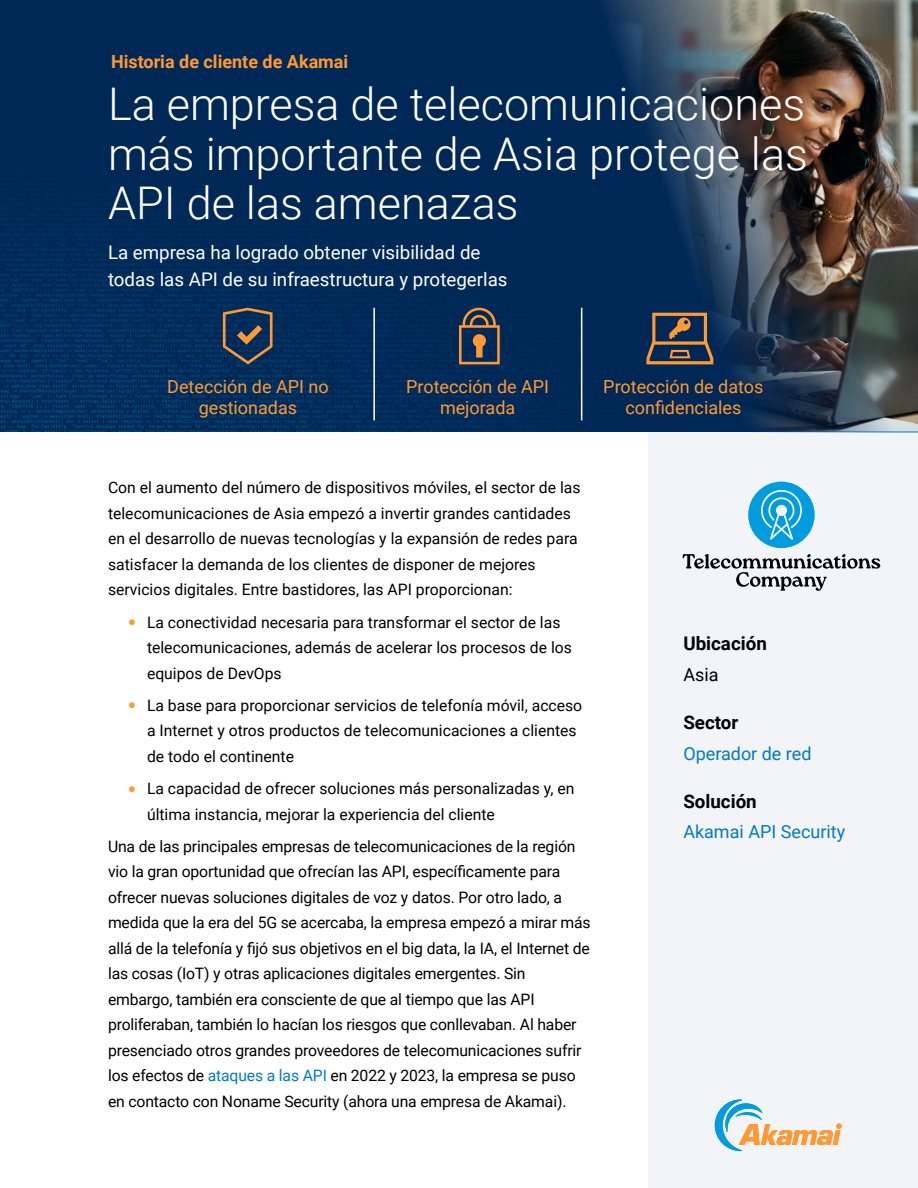
<style>
.page{position:relative;width:918px;height:1188px;background:#fff}
.page>*{position:absolute;margin:0;border:0;box-sizing:border-box;transform-origin:0 0}
.Title_-_Headline{font:300 45px/49.5px "Roboto";color:#fff;text-align:justify}
.Sub-Title_-_Sub-Heading{font:18.75px/27px "Roboto";color:#fff}
.Sidebar_Heading{font:700 18.75px "Roboto";color:#000}
.Feature_-_Benefites_-_Under_Icon{font:18px/21.6px "Roboto";color:#f93;text-align:center}
.Sidebar_Copy{font:18px "Roboto";color:#017ac6}
.Above_Title_-_Headline{font:700 18px "Roboto";color:#f93}
.Sidebar_Copy-2{font:18px "Roboto";color:#000}
.Body{font:15.75px/25.5px "Roboto";letter-spacing:-.01em;color:#000}
.s1{font-size:27px;color:#f93}
.s2{color:#017ac6}
</style>
<div class="page">
<div style="left:648px;top:432px;width:270px;height:756px;background:#f3f4f7"></div>
<svg style="left:715px;top:1099px;width:127px;height:52px"></svg>
<svg style="left:748px;top:482px;width:67px;height:66px"></svg>
<svg style="left:683px;top:554px;width:197px;height:37px"></svg>
<img style="left:0;top:0;width:461px;height:432px">
<img style="left:461px;top:0;width:457px;height:432px">
<svg style="left:459px;top:308px;width:41px;height:56px"></svg>
<hr style="left:373px;top:308px;width:2px;height:112px;background:#fff">
<hr style="left:581px;top:308px;width:1px;height:112px;background:#fff">
<svg style="left:223px;top:308px;width:50px;height:56px"></svg>
<svg style="left:646px;top:313px;width:67px;height:51px"></svg>
<p class="Above_Title_-_Headline" style="left:111px;top:48px;width:239px">Historia de cliente de Akamai</p>
<p class="Title_-_Headline" style="left:108px;top:78px;width:701px">La empresa de telecomunicaciones más importante de Asia protege las API de las amenazas</p>
<p class="Sub-Title_-_Sub-Heading" style="left:108px;top:238px;width:401px">La empresa ha logrado obtener visibilidad de todas las API de su infraestructura y protegerlas</p>
<p class="Feature_-_Benefites_-_Under_Icon" style="left:167px;top:375px;width:163px">Detección de API no gestionadas</p>
<p class="Feature_-_Benefites_-_Under_Icon" style="left:603px;top:375px;width:162px">Protección de datos confidenciales</p>
<p class="Feature_-_Benefites_-_Under_Icon" style="left:406px;top:375px;width:144px">Protección de API mejorada</p>
<p class="Body" style="left:108px;top:475px;width:474px">Con el aumento del número de dispositivos móviles, el sector de las telecomunicaciones de Asia empezó a invertir grandes cantidades en el desarrollo de nuevas tecnologías y la expansión de redes para satisfacer la demanda de los clientes de disponer de mejores servicios digitales. Entre bastidores, las API proporcionan:</p>
<p class="Body" style="left:147px;top:609px;width:426px;text-indent:-20px"><span class="s1">•</span> La conectividad necesaria para transformar el sector de las telecomunicaciones, además de acelerar los procesos de los equipos de DevOps</p>
<p class="Body" style="left:147px;top:692px;width:437px;text-indent:-20px"><span class="s1">•</span> La base para proporcionar servicios de telefonía móvil, acceso a Internet y otros productos de telecomunicaciones a clientes de todo el continente</p>
<p class="Body" style="left:147px;top:775px;width:429px;text-indent:-20px"><span class="s1">•</span> La capacidad de ofrecer soluciones más personalizadas y, en última instancia, mejorar la experiencia del cliente</p>
<p class="Body" style="left:108px;top:833px;width:484px">Una de las principales empresas de telecomunicaciones de la región vio la gran oportunidad que ofrecían las API, específicamente para ofrecer nuevas soluciones digitales de voz y datos. Por otro lado, a medida que la era del 5G se acercaba, la empresa empezó a mirar más allá de la telefonía y fijó sus objetivos en el big data, la IA, el Internet de las cosas (IoT) y otras aplicaciones digitales emergentes. Sin embargo, también era consciente de que al tiempo que las API proliferaban, también lo hacían los riesgos que conllevaban. Al haber presenciado otros grandes proveedores de telecomunicaciones sufrir los efectos de <span class="s2">ataques a las API</span> en 2022 y 2023, la empresa se puso en contacto con Noname Security (ahora una empresa de Akamai).</p>
<p class="Sidebar_Heading" style="left:683px;top:630px;width:85px">Ubicación</p>
<p class="Sidebar_Copy-2" style="left:683px;top:662px;width:37px">Asia</p>
<p class="Sidebar_Heading" style="left:683px;top:709px;width:56px">Sector</p>
<p class="Sidebar_Copy" style="left:683px;top:741px;width:130px">Operador de red</p>
<p class="Sidebar_Heading" style="left:683px;top:788px;width:75px">Solución</p>
<p class="Sidebar_Copy" style="left:683px;top:819px;width:163px">Akamai API Security</p>
</div>
